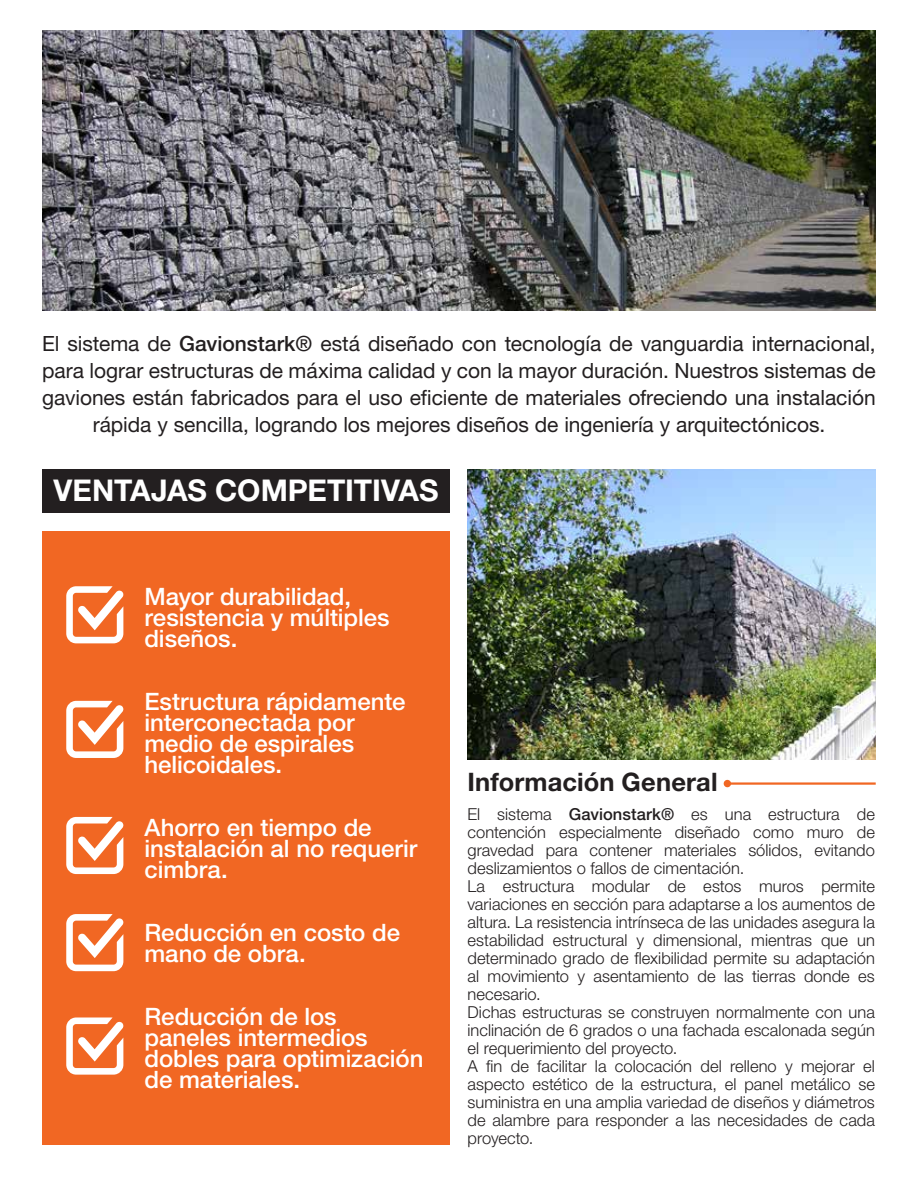
<style>
.page{position:relative;width:918px;height:1188px;background:#fff}
.page>*{position:absolute;margin:0;border:0;box-sizing:border-box;transform-origin:0 0}
.t1{font:700 30px "Helvetica Neue LT Pro";letter-spacing:-.005em;color:#fff}
.t2{font:700 25.5px "Helvetica Neue LT Pro";letter-spacing:.005em;color:#231f20}
.t3{font:500 24px/21px "Helvetica Neue LT Pro";letter-spacing:-.005em;color:#fff}
.t4{font:21px/27px "Helvetica Neue LT Pro";letter-spacing:-.005em;color:#231f20;text-align:center}
.t5{font:300 16.5px/18px "Helvetica Neue LT Pro";color:#231f20}
.s1{font-weight:500}
</style>
<div class="page">
<div style="left:42px;top:469px;width:408px;height:44px;background:#231f20"></div>
<div style="left:42px;top:532px;width:408px;height:613px;background:#f16723"></div>
<img style="left:42px;top:31px;width:834px;height:280px">
<hr style="left:727px;top:782px;width:149px;height:3px;background:#f16723">
<div style="left:724px;top:780px;width:7px;height:7px;background:#f16723;border-radius:50%"></div>
<img style="left:468px;top:469px;width:408px;height:290px">
<svg style="left:66px;top:586px;width:58px;height:57px"></svg>
<svg style="left:66px;top:701px;width:58px;height:57px"></svg>
<svg style="left:66px;top:817px;width:58px;height:57px"></svg>
<svg style="left:66px;top:914px;width:58px;height:57px"></svg>
<svg style="left:66px;top:1018px;width:58px;height:57px"></svg>
<p class="t4" style="left:42px;top:330px;width:835px">El sistema de <span class="s1">Gavionstark®</span> está diseñado con tecnología de vanguardia internacional, para lograr estructuras de máxima calidad y con la mayor duración. Nuestros sistemas de gaviones están fabricados para el uso eficiente de materiales ofreciendo una instalación rápida y sencilla, logrando los mejores diseños de ingeniería y arquitectónicos.</p>
<h1 class="t1" style="left:53px;top:472px;width:386px">VENTAJAS COMPETITIVAS</h1>
<h3 class="t3" style="left:144px;top:586px;width:247px">Mayor durabilidad, resistencia y múltiples diseños.</h3>
<h3 class="t3" style="left:144px;top:691px;width:262px">Estructura rápidamente interconectada por medio de espirales helicoidales.</h3>
<h3 class="t3" style="left:144px;top:817px;width:274px">Ahorro en tiempo de instalación al no requerir cimbra.</h3>
<h3 class="t3" style="left:144px;top:922px;width:257px">Reducción en costo de mano de obra.</h3>
<h3 class="t3" style="left:144px;top:1006px;width:281px">Reducción de los paneles intermedios dobles para optimización de materiales.</h3>
<h2 class="t2" style="left:468px;top:766px;width:252px">Información General</h2>
<p class="t5" style="left:468px;top:805px;width:409px">El sistema <span class="s1">Gavionstark®</span> es una estructura de contención especialmente diseñado como muro de gravedad para contener materiales sólidos, evitando deslizamientos o fallos de cimentación.<br>La estructura modular de estos muros permite variaciones en sección para adaptarse a los aumentos de altura. La resistencia intrínseca de las unidades asegura la estabilidad estructural y dimensional, mientras que un determinado grado de flexibilidad permite su adaptación al movimiento y asentamiento de las tierras donde es necesario.<br>Dichas estructuras se construyen normalmente con una inclinación de 6 grados o una fachada escalonada según el requerimiento del proyecto.<br>A fin de facilitar la colocación del relleno y mejorar el aspecto estético de la estructura, el panel metálico se suministra en una amplia variedad de diseños y diámetros de alambre para responder a las necesidades de cada proyecto.</p>
</div>
